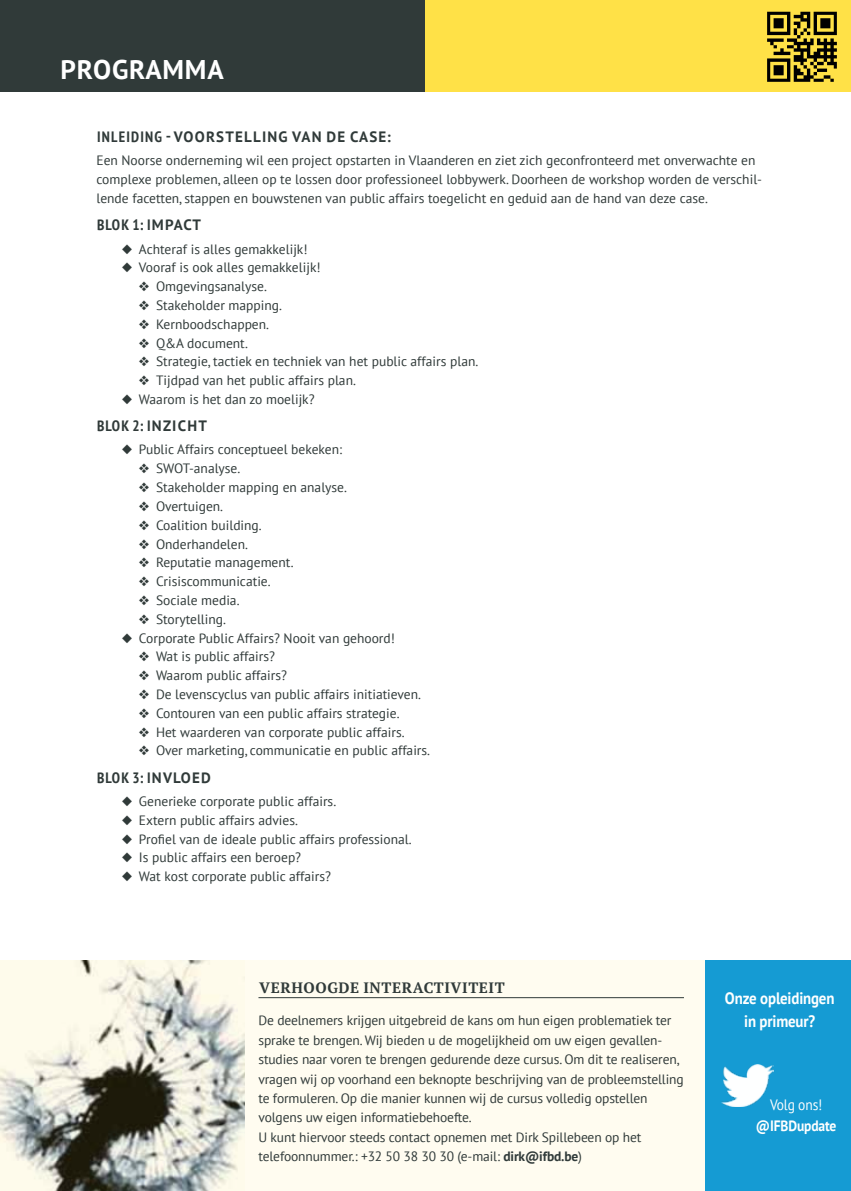
<style>
.page{position:relative;width:851px;height:1191px;background:#fff}
.page>*{position:absolute;margin:0;border:0;box-sizing:border-box;transform-origin:0 0}
.t1{font:700 27px "PT Sans";letter-spacing:.03em;color:#fff}
.t2{font:700 16.5px/22.5px "PT Sans";letter-spacing:-.01em;color:#fff;text-align:center;scale:.9 1}
.t3{font:700 condensed 15px "PT Sans";letter-spacing:.08em;color:#303a39}
.t4{font:700 15px "PT Serif";letter-spacing:.04em;color:#303a39}
.t5{font:700 15px "PT Sans";letter-spacing:.08em;color:#303a39}
.t6{font:700 15px "PT Sans";letter-spacing:-.01em;color:#fff;scale:.9 1}
.t7{font:15px "PT Sans";letter-spacing:-.01em;color:#fff;scale:.9 1}
.t8{font:13.5px/19.5px "PT Sans";color:#303a39}
.s1{font-stretch:normal}
.s2{font-weight:700}
</style>
<div class="page">
<div style="left:237px;top:960px;width:468px;height:231px;background:#fffcf0"></div>
<hr style="left:258px;top:997px;width:426px;height:1px;background:#303a39">
<div style="left:0;top:0;width:425px;height:91px;background:#303a39"></div>
<div style="left:425px;top:0;width:425px;height:91px;background:#ffe147"></div>
<div style="left:705px;top:960px;width:145px;height:231px;background:#159bd3"></div>
<img style="left:721px;top:1064px;width:52px;height:42px">
<img style="left:751px;top:11px;width:99px;height:81px">
<img style="left:0;top:960px;width:244px;height:231px">
<h1 class="t1" style="left:61px;top:51px;width:164px">programma</h1>
<p class="t3" style="left:97px;top:127px;width:98px">INLEIDING <span class="s1">- VOOR</span></p>
<p class="t5" style="left:216px;top:127px;width:176px">STELLING VAN DE CASE:</p>
<p class="t8" style="left:96px;top:151px;width:667px;line-height:18.8px">Een Noorse onderneming wil een project opstarten in Vlaanderen en ziet zich geconfronteerd met onverwachte en complexe problemen, alleen op te lossen door professioneel lobbywerk. Doorheen de workshop worden de verschil&shy;lende facetten, stappen en bouwstenen van public affairs toegelicht en geduid aan de hand van deze case.</p>
<p class="t3" style="left:97px;top:215px;width:66px">BLOK 1: I<span class="s1">MPACT</span></p>
<p class="t8" style="left:122px;top:239px;width:187px">◆ Achteraf is alles gemakkelijk!</p>
<p class="t8" style="left:122px;top:257px;width:200px">◆ Vooraf is ook alles gemakkelijk!</p>
<p class="t8" style="left:139px;top:276px;width:129px">❖ Omgevingsanalyse.</p>
<p class="t8" style="left:139px;top:295px;width:144px">❖ Stakeholder mapping.</p>
<p class="t8" style="left:139px;top:314px;width:132px">❖ Kernboodschappen.</p>
<p class="t8" style="left:139px;top:333px;width:110px">❖ Q&amp;A document.</p>
<p class="t8" style="left:139px;top:351px;width:341px">❖ Strategie, tactiek en techniek van het public affairs plan.</p>
<p class="t8" style="left:139px;top:370px;width:218px">❖ Tijdpad van het public affairs plan.</p>
<p class="t8" style="left:122px;top:389px;width:194px">◆ Waarom is het dan zo moelijk?</p>
<p class="t3" style="left:97px;top:416px;width:111px">BLOK 2: I<span class="s1">NZICHT</span></p>
<p class="t8" style="left:122px;top:439px;width:221px">◆ Public Affairs conceptueel bekeken:</p>
<p class="t8" style="left:139px;top:458px;width:103px">❖ SWOT-analyse.</p>
<p class="t8" style="left:139px;top:477px;width:209px">❖ Stakeholder mapping en analyse.</p>
<p class="t8" style="left:139px;top:496px;width:86px">❖ Overtuigen.</p>
<p class="t8" style="left:139px;top:515px;width:124px">❖ Coalition building.</p>
<p class="t8" style="left:139px;top:533px;width:110px">❖ Onderhandelen.</p>
<p class="t8" style="left:139px;top:552px;width:156px">❖ Reputatie management.</p>
<p class="t8" style="left:139px;top:571px;width:133px">❖ Crisiscommunicatie.</p>
<p class="t8" style="left:139px;top:590px;width:102px">❖ Sociale media.</p>
<p class="t8" style="left:139px;top:609px;width:89px">❖ Storytelling.</p>
<p class="t8" style="left:122px;top:628px;width:274px">◆ Corporate Public Affairs? Nooit van gehoord!</p>
<p class="t8" style="left:139px;top:646px;width:137px">❖ Wat is public affairs?</p>
<p class="t8" style="left:139px;top:665px;width:150px">❖ Waarom public affairs?</p>
<p class="t8" style="left:139px;top:684px;width:283px">❖ De levenscyclus van public affairs initiatieven.</p>
<p class="t8" style="left:139px;top:703px;width:262px">❖ Contouren van een public affairs strategie.</p>
<p class="t8" style="left:139px;top:722px;width:267px">❖ Het waarderen van corporate public affairs.</p>
<p class="t8" style="left:139px;top:740px;width:292px">❖ Over marketing, communicatie en public affairs.</p>
<p class="t3" style="left:97px;top:767px;width:95px">BLOK 3: I<span class="s1">NVLOED</span></p>
<p class="t8" style="left:122px;top:791px;width:216px">◆ Generieke corporate public affairs.</p>
<p class="t8" style="left:122px;top:810px;width:177px">◆ Extern public affairs advies.</p>
<p class="t8" style="left:122px;top:828px;width:291px">◆ Profiel van de ideale public affairs professional.</p>
<p class="t8" style="left:122px;top:847px;width:181px">◆ Is public affairs een beroep?</p>
<p class="t8" style="left:122px;top:866px;width:210px">◆ Wat kost corporate public affairs?</p>
<p class="t4" style="left:259px;top:977px;width:247px">VERHOOGDE INTERACTIVITEIT</p>
<p class="t8" style="left:258px;top:1010px;width:426px">De deelnemers krijgen uitgebreid de kans om hun eigen problematiek ter sprake te brengen. Wij bieden u de mogelijkheid om uw eigen gevallen&shy;studies naar voren te brengen gedurende deze cursus. Om dit te realiseren, vragen wij op voorhand een beknopte beschrijving van de probleemstelling te formuleren. Op die manier kunnen wij de cursus volledig opstellen volgens uw eigen informatiebehoefte.<br>U kunt hiervoor steeds contact opnemen met Dirk Spillebeen op het telefoonnummer.: +32 50 38 30 30 (e-mail: <span class="s2">dirk@ifbd.be</span>)</p>
<p class="t2" style="left:724px;top:987px;width:123px">Onze opleidingen in primeur?</p>
<p class="t7" style="left:770px;top:1095px;width:60px">Volg ons!</p>
<p class="t6" style="left:755px;top:1115px;width:91px">@IFBDupdate</p>
</div>
